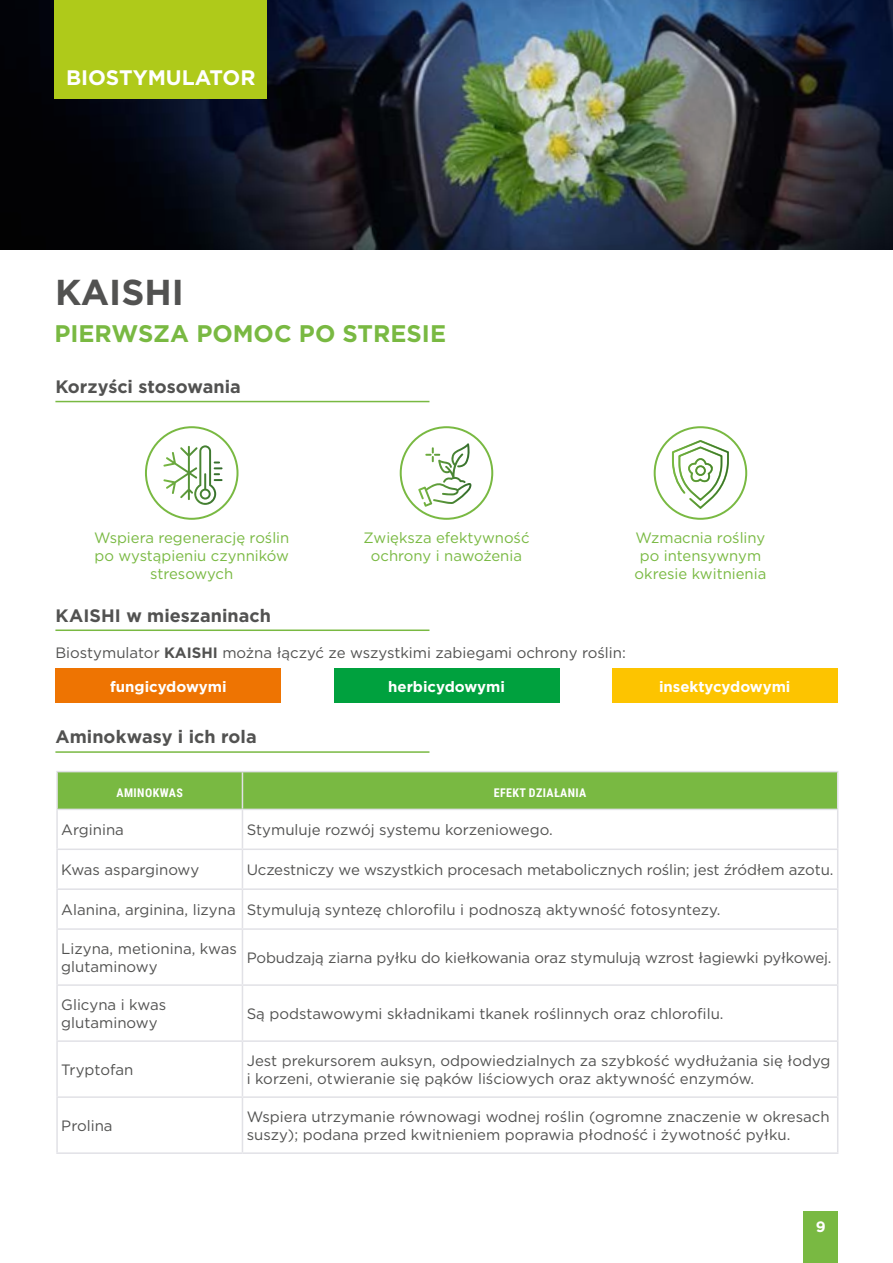
<style>
.page{position:relative;width:893px;height:1263px;background:#fff}
.page>*{position:absolute;margin:0;border:0;box-sizing:border-box;transform-origin:0 0}
.t1{font:700 36px "Gotham";color:#525251}
.t2{font:700 24px "Gotham";color:#79b942}
.t3{font:700 21px "Gotham";color:#fff}
.t4{font:700 18px "Gotham";color:#525251}
.t5{font:15px/18px "Gotham";color:#525251}
.t6{font:15px/18px "Gotham";color:#79b942;text-align:center}
.t7{font:700 15px "Gotham";color:#fff}
.t8{font:700 12px "Roboto Condensed";letter-spacing:.035em;color:#fff}
.s1{font-weight:700}
</style>
<div class="page">
<div style="left:804px;top:1212px;width:34px;height:51px;background:#79b942"></div>
<hr style="left:55px;top:751px;width:374px;height:2px;background:#79b942">
<div style="left:58px;top:772px;width:779px;height:37px;background:#79b942"></div>
<hr style="left:56px;top:771px;width:186px;height:1px;background:#e1e1e6">
<hr style="left:56px;top:772px;width:2px;height:37px;background:#e1e1e6">
<hr style="left:242px;top:771px;width:596px;height:1px;background:#e1e1e6">
<hr style="left:242px;top:772px;width:1px;height:37px;background:#e1e1e6">
<hr style="left:837px;top:772px;width:1px;height:37px;background:#e1e1e6">
<hr style="left:242px;top:810px;width:1px;height:38px;background:#e1e1e6">
<hr style="left:837px;top:810px;width:1px;height:38px;background:#e1e1e6">
<hr style="left:56px;top:848px;width:186px;height:2px;background:#e1e1e6">
<hr style="left:242px;top:848px;width:596px;height:2px;background:#e1e1e6">
<hr style="left:242px;top:850px;width:1px;height:38px;background:#e1e1e6">
<hr style="left:837px;top:850px;width:1px;height:38px;background:#e1e1e6">
<hr style="left:56px;top:888px;width:186px;height:2px;background:#e1e1e6">
<hr style="left:242px;top:888px;width:596px;height:2px;background:#e1e1e6">
<hr style="left:242px;top:890px;width:1px;height:38px;background:#e1e1e6">
<hr style="left:837px;top:890px;width:1px;height:38px;background:#e1e1e6">
<hr style="left:242px;top:930px;width:1px;height:54px;background:#e1e1e6">
<hr style="left:837px;top:930px;width:1px;height:54px;background:#e1e1e6">
<hr style="left:242px;top:986px;width:1px;height:54px;background:#e1e1e6">
<hr style="left:837px;top:986px;width:1px;height:54px;background:#e1e1e6">
<hr style="left:242px;top:1042px;width:1px;height:54px;background:#e1e1e6">
<hr style="left:837px;top:1042px;width:1px;height:54px;background:#e1e1e6">
<hr style="left:242px;top:1098px;width:1px;height:54px;background:#e1e1e6">
<hr style="left:837px;top:1098px;width:1px;height:54px;background:#e1e1e6">
<hr style="left:56px;top:810px;width:2px;height:38px;background:#e1e1e6">
<hr style="left:56px;top:850px;width:2px;height:38px;background:#e1e1e6">
<hr style="left:56px;top:890px;width:2px;height:38px;background:#e1e1e6">
<hr style="left:56px;top:928px;width:186px;height:2px;background:#e1e1e6">
<hr style="left:56px;top:930px;width:2px;height:54px;background:#e1e1e6">
<hr style="left:242px;top:928px;width:596px;height:2px;background:#e1e1e6">
<hr style="left:56px;top:984px;width:186px;height:2px;background:#e1e1e6">
<hr style="left:56px;top:986px;width:2px;height:54px;background:#e1e1e6">
<hr style="left:242px;top:984px;width:596px;height:2px;background:#e1e1e6">
<hr style="left:56px;top:1040px;width:186px;height:2px;background:#e1e1e6">
<hr style="left:56px;top:1042px;width:2px;height:54px;background:#e1e1e6">
<hr style="left:242px;top:1040px;width:596px;height:2px;background:#e1e1e6">
<hr style="left:56px;top:1096px;width:186px;height:2px;background:#e1e1e6">
<hr style="left:56px;top:1098px;width:2px;height:54px;background:#e1e1e6">
<hr style="left:242px;top:1096px;width:596px;height:2px;background:#e1e1e6">
<hr style="left:56px;top:1152px;width:186px;height:2px;background:#e1e1e6">
<hr style="left:242px;top:1152px;width:596px;height:2px;background:#e1e1e6">
<hr style="left:56px;top:809px;width:186px;height:1px;background:#e1e1e6">
<hr style="left:242px;top:809px;width:596px;height:1px;background:#e1e1e6">
<div style="left:654px;top:426px;width:93px;height:94px;border:2px solid #79b942;border-radius:50%"></div>
<svg style="left:671px;top:439px;width:59px;height:72px"></svg>
<img style="left:0;top:0;width:893px;height:250px">
<hr style="left:55px;top:401px;width:374px;height:1px;background:#79b942">
<svg style="left:400px;top:426px;width:93px;height:94px"></svg>
<svg style="left:145px;top:426px;width:93px;height:94px"></svg>
<hr style="left:55px;top:629px;width:374px;height:2px;background:#79b942">
<div style="left:55px;top:668px;width:226px;height:35px;background:#ee7402"></div>
<div style="left:334px;top:668px;width:225px;height:35px;background:#00a13e"></div>
<div style="left:612px;top:668px;width:226px;height:35px;background:#fdc400"></div>
<div style="left:54px;top:0;width:213px;height:99px;background:#afca1a"></div>
<h3 class="t3" style="left:66px;top:64px;width:191px">BIOSTYMULATOR</h3>
<h1 class="t1" style="left:55px;top:268px;width:130px">KAISHI</h1>
<h2 class="t2" style="left:54px;top:318px;width:393px">PIERWSZA POMOC PO STRESIE</h2>
<p class="t4" style="left:55px;top:375px;width:187px">Korzyści stosowania</p>
<p class="t6" style="left:94px;top:529px;width:197px">Wspiera regenerację roślin po wystąpieniu czynników stresowych</p>
<p class="t6" style="left:363px;top:529px;width:168px">Zwiększa efektywność ochrony i nawożenia</p>
<p class="t4" style="left:55px;top:603px;width:217px">KAISHI w mieszaninach</p>
<p class="t5" style="left:55px;top:643px;width:572px">Biostymulator <span class="s1">KAISHI</span> można łączyć ze wszystkimi zabiegami ochrony roślin:</p>
<p class="t7" style="left:110px;top:676px;width:118px">fungicydowymi</p>
<p class="t7" style="left:388px;top:676px;width:118px">herbicydowymi</p>
<p class="t7" style="left:659px;top:676px;width:133px">insektycydowymi</p>
<p class="t6" style="left:635px;top:529px;width:133px">Wzmacnia rośliny po intensywnym okresie kwitnienia</p>
<p class="t4" style="left:55px;top:725px;width:203px">Aminokwasy i ich rola</p>
<p class="t8" style="left:117px;top:784px;width:68px">AMINOKWAS</p>
<p class="t8" style="left:494px;top:784px;width:94px">EFEKT DZIAŁANIA</p>
<p class="t5" style="left:61px;top:821px;width:64px">Arginina</p>
<p class="t5" style="left:247px;top:821px;width:308px">Stymuluje rozwój systemu korzeniowego.</p>
<p class="t5" style="left:61px;top:860px;width:139px">Kwas asparginowy</p>
<p class="t5" style="left:247px;top:860px;width:588px">Uczestniczy we wszystkich procesach metabolicznych roślin; jest źródłem azotu.</p>
<p class="t5" style="left:61px;top:900px;width:661px">Alanina, arginina, lizyna Stymulują syntezę chlorofilu i podnoszą aktywność fotosyntezy.</p>
<p class="t5" style="left:61px;top:939px;width:177px">Lizyna, metionina, kwas glutaminowy</p>
<p class="t5" style="left:247px;top:948px;width:586px">Pobudzają ziarna pyłku do kiełkowania oraz stymulują wzrost łagiewki pyłkowej.</p>
<p class="t5" style="left:61px;top:995px;width:106px">Glicyna i kwas glutaminowy</p>
<p class="t5" style="left:247px;top:1004px;width:478px">Są podstawowymi składnikami tkanek roślinnych oraz chlorofilu.</p>
<p class="t5" style="left:61px;top:1060px;width:73px">Tryptofan</p>
<p class="t5" style="left:247px;top:1051px;width:585px">Jest prekursorem auksyn, odpowiedzialnych za szybkość wydłużania się łodyg i korzeni, otwieranie się pąków liściowych oraz aktywność enzymów.</p>
<p class="t5" style="left:61px;top:1116px;width:53px">Prolina</p>
<p class="t5" style="left:247px;top:1107px;width:584px">Wspiera utrzymanie równowagi wodnej roślin (ogromne znaczenie w okresach suszy); podana przed kwitnieniem poprawia płodność i żywotność pyłku.</p>
<p class="t7" style="left:816px;top:1217px;width:11px">9</p>
</div>
